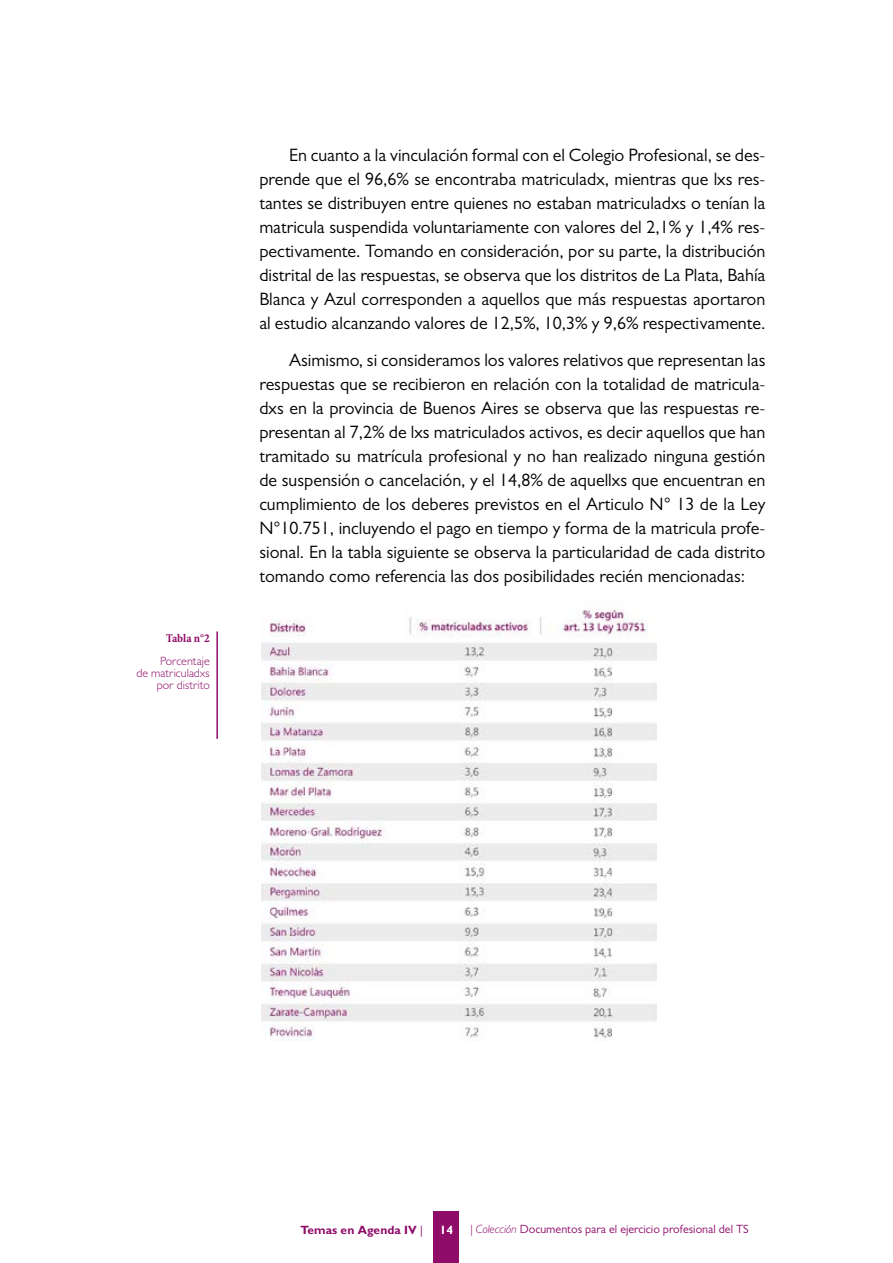
<style>
.page{position:relative;width:893px;height:1263px;background:#fff}
.page>*{position:absolute;margin:0;border:0;box-sizing:border-box;transform-origin:0 0}
.t1{font:18px/24px "Gill Sans MT Pro";color:#000;text-align:justify}
.t2{font:12px "Gill Sans MT Pro";color:#8f0d69}
.t3{font:300 12px/12px "Gill Sans MT Pro";color:#8f0d69;text-align:right}
.t4{font:700 12px "Gill Sans MT Pro";color:#8f0d69}
.t5{font:700 condensed 12px "Minion Pro";letter-spacing:-.005em;color:#8f0d69}
.t6{font:700 12px "Gill Sans MT Pro";color:#fff}
.s1{font-weight:400}
.s2{font-weight:300;font-style:italic}
</style>
<div class="page">
<div style="left:434px;top:1212px;width:25px;height:51px;background:#8f0d69"></div>
<hr style="left:216px;top:631px;width:2px;height:108px;background:#8f0d69">
<img style="left:262px;top:610px;width:394px;height:431px">
<p class="t5" style="left:166px;top:630px;width:45px">Tabla n°2</p>
<p class="t3" style="left:136px;top:655px;width:75px">Porcentaje<br>de matriculadxs por distrito</p>
<p class="t1" style="left:259px;top:143px;width:508px;text-indent:30px">En cuanto a la vinculación formal con el Colegio Profesional, se des&shy;prende que el 96,6% se encontraba matriculadx, mientras que lxs res&shy;tantes se distribuyen entre quienes no estaban matriculadxs o tenían la matricula suspendida voluntariamente con valores del 2,1% y 1,4% res&shy;pectivamente. Tomando en consideración, por su parte, la distribución distrital de las respuestas, se observa que los distritos de La Plata, Bahía Blanca y Azul corresponden a aquellos que más respuestas aportaron al estudio alcanzando valores de 12,5%, 10,3% y 9,6% respectivamente.</p>
<p class="t1" style="left:259px;top:348px;width:508px;text-indent:30px">Asimismo, si consideramos los valores relativos que representan las respuestas que se recibieron en relación con la totalidad de matricula&shy;dxs en la provincia de Buenos Aires se observa que las respuestas re&shy;presentan al 7,2% de lxs matriculados activos, es decir aquellos que han tramitado su matrícula profesional y no han realizado ninguna gestión de suspensión o cancelación, y el 14,8% de aquellxs que encuentran en cumplimiento de los deberes previstos en el Articulo N° 13 de la Ley N°10.751, incluyendo el pago en tiempo y forma de la matricula profe&shy;sional. En la tabla siguiente se observa la particularidad de cada distrito tomando como referencia las dos posibilidades recién mencionadas:</p>
<p class="t4" style="left:300px;top:1222px;width:124px">Temas en Agenda IV <span class="s1">|</span></p>
<p class="t6" style="left:440px;top:1222px;width:15px">14</p>
<p class="t2" style="left:470px;top:1222px;width:280px"><span class="s2">| Colección</span> Documentos para el ejercicio profesional del TS</p>
</div>
